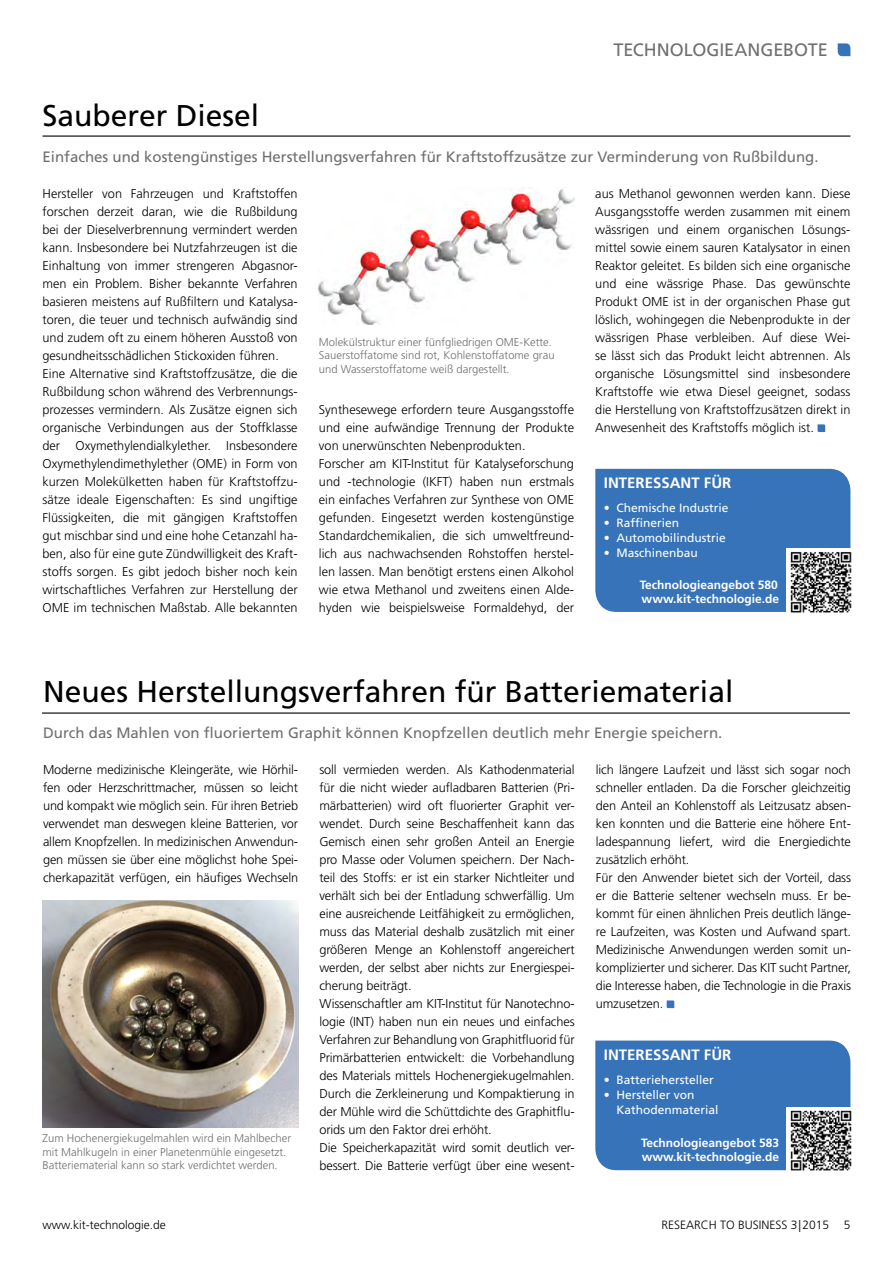
<style>
.page{position:relative;width:893px;height:1263px;background:#fff}
.page>*{position:absolute;margin:0;border:0;box-sizing:border-box;transform-origin:0 0}
.t1{font:30px "Frutiger LT Std";color:#000}
.t2{font:18px "Frutiger LT Std";color:#6f6f6e}
.t3{font:15px "Frutiger LT Std";color:#6f6f6e}
.t4{font:700 15px "Frutiger LT Std";color:#fff}
.t5{font:300 12.75px/18px "Frutiger LT Std";letter-spacing:-.01em;color:#000}
.t6{font:12px/15px "Frutiger LT Std";color:#fff}
.t7{font:700 12px/14.4px "Frutiger LT Std";color:#fff}
.t8{font:300 12px "Frutiger LT Std";color:#000}
.t9{font:300 11.25px/13.5px "Frutiger LT Std";color:#6f6f6e}
</style>
<div class="page">
<svg style="left:838px;top:43px;width:12px;height:13px"></svg>
<hr style="left:43px;top:136px;width:807px;height:1px;background:#000">
<div style="left:595px;top:469px;width:255px;height:143px;background:#3773b9"></div>
<img style="left:787px;top:548px;width:65px;height:65px">
<svg style="left:817px;top:424px;width:8px;height:8px"></svg>
<img style="left:319px;top:187px;width:255px;height:137px">
<hr style="left:42px;top:712px;width:808px;height:2px;background:#000">
<svg style="left:667px;top:1000px;width:7px;height:8px"></svg>
<div style="left:595px;top:1040px;width:255px;height:130px;background:#3773b9"></div>
<img style="left:787px;top:1107px;width:65px;height:64px">
<img style="left:43px;top:900px;width:255px;height:227px">
<h2 class="t2" style="left:613px;top:39px;width:216px">TECHNOLOGIEANGEBOTE</h2>
<h1 class="t1" style="left:43px;top:98px;width:218px">Sauberer Diesel</h1>
<p class="t3" style="left:43px;top:148px;width:777px">Einfaches und kostengünstiges Herstellungsverfahren für Kraftstoffzusätze zur Verminderung von Rußbildung.</p>
<p class="t5" style="left:43px;top:185px;width:257px">Hersteller von Fahrzeugen und Kraftstoffen forschen derzeit daran, wie die Rußbildung bei der Dieselverbrennung vermindert werden kann. Insbesondere bei Nutzfahrzeugen ist die Einhaltung von immer strengeren Abgasnor&shy;men ein Problem. Bisher bekannte Verfahren basieren meistens auf Rußfiltern und Katalysa&shy;toren, die teuer und technisch aufwändig sind und zudem oft zu einem höheren Ausstoß von gesundheitsschädlichen Stickoxiden führen.<br>Eine Alternative sind Kraftstoffzusätze, die die Rußbildung schon während des Verbrennungs&shy;prozesses vermindern. Als Zusätze eignen sich organische Verbindungen aus der Stoffklasse der Oxymethylendialkylether. Insbesondere Oxymethylendimethylether (OME) in Form von kurzen Molekülketten haben für Kraftstoffzu&shy;sätze ideale Eigenschaften: Es sind ungiftige Flüssigkeiten, die mit gängigen Kraftstoffen gut mischbar sind und eine hohe Cetanzahl ha&shy;ben, also für eine gute Zündwilligkeit des Kraft&shy;stoffs sorgen. Es gibt jedoch bisher noch kein wirtschaftliches Verfahren zur Herstellung der OME im technischen Maßstab. Alle bekannten</p>
<p class="t9" style="left:319px;top:335px;width:237px">Molekülstruktur einer fünfgliedrigen OME-Kette.<br>Sauerstoffatome sind rot, Kohlenstoffatome grau und Wasserstoffatome weiß dargestellt.</p>
<p class="t5" style="left:319px;top:401px;width:257px">Synthesewege erfordern teure Ausgangsstoffe und eine aufwändige Trennung der Produkte von unerwünschten Nebenprodukten.<br>Forscher am KIT-Institut für Katalyseforschung und -technologie (IKFT) haben nun erstmals ein einfaches Verfahren zur Synthese von OME gefunden. Eingesetzt werden kostengünstige Standardchemikalien, die sich umweltfreund&shy;lich aus nachwachsenden Rohstoffen herstel&shy;len lassen. Man benötigt erstens einen Alkohol wie etwa Methanol und zweitens einen Alde&shy;hyden wie beispielsweise Formaldehyd, der</p>
<p class="t5" style="left:595px;top:185px;width:257px;text-align:justify">aus Methanol gewonnen werden kann. Diese Ausgangsstoffe werden zusammen mit einem wässrigen und einem organischen Lösungs&shy;mittel sowie einem sauren Katalysator in einen Reaktor geleitet. Es bilden sich eine organische und eine wässrige Phase. Das gewünschte Produkt OME ist in der organischen Phase gut löslich, wohingegen die Nebenprodukte in der wässrigen Phase verbleiben. Auf diese Wei&shy;se lässt sich das Produkt leicht abtrennen. Als organische Lösungsmittel sind insbesondere Kraftstoffe wie etwa Diesel geeignet, sodass die Herstellung von Kraftstoffzusätzen direkt in Anwesenheit des Kraftstoffs möglich ist.</p>
<p class="t4" style="left:604px;top:474px;width:129px">INTERESSANT FÜR</p>
<p class="t6" style="left:604px;top:500px;width:126px">• Chemische Industrie</p>
<p class="t6" style="left:604px;top:515px;width:77px">• Raffinerien</p>
<p class="t6" style="left:604px;top:530px;width:124px">• Automobilindustrie</p>
<p class="t6" style="left:604px;top:545px;width:96px">• Maschinenbau</p>
<p class="t7" style="left:640px;top:578px;width:141px">Technologieangebot 580 www.kit-technologie.de</p>
<h1 class="t1" style="left:43px;top:674px;width:692px">Neues Herstellungsverfahren für Batteriematerial</h1>
<p class="t3" style="left:43px;top:724px;width:681px">Durch das Mahlen von fluoriertem Graphit können Knopfzellen deutlich mehr Energie speichern.</p>
<p class="t5" style="left:596px;top:761px;width:257px">lich längere Laufzeit und lässt sich sogar noch schneller entladen. Da die Forscher gleichzeitig den Anteil an Kohlenstoff als Leitzusatz absen&shy;ken konnten und die Batterie eine höhere Ent&shy;ladespannung liefert, wird die Energiedichte zusätzlich erhöht.<br>Für den Anwender bietet sich der Vorteil, dass er die Batterie seltener wechseln muss. Er be&shy;kommt für einen ähnlichen Preis deutlich länge&shy;re Laufzeiten, was Kosten und Aufwand spart.<br>Medizinische Anwendungen werden somit un&shy;komplizierter und sicherer. Das KIT sucht Partner, die Interesse haben, die Technologie in die Praxis umzusetzen.</p>
<p class="t4" style="left:604px;top:1046px;width:129px">INTERESSANT FÜR</p>
<p class="t6" style="left:604px;top:1073px;width:112px">• Batteriehersteller</p>
<p class="t6" style="left:617px;top:1088px;width:104px;text-indent:-13px">• Hersteller von<br>Kathodenmaterial</p>
<p class="t7" style="left:641px;top:1135px;width:140px">Technologieangebot 583 www.kit-technologie.de</p>
<p class="t5" style="left:43px;top:761px;width:257px;text-align:justify">Moderne medizinische Kleingeräte, wie Hörhil&shy;fen oder Herzschrittmacher, müssen so leicht und kompakt wie möglich sein. Für ihren Betrieb verwendet man deswegen kleine Batterien, vor allem Knopfzellen. In medizinischen Anwendun&shy;gen müssen sie über eine möglichst hohe Spei&shy;cherkapazität verfügen, ein häufiges Wechseln</p>
<p class="t5" style="left:319px;top:761px;width:257px">soll vermieden werden. Als Kathodenmaterial für die nicht wieder aufladbaren Batterien (Pri&shy;märbatterien) wird oft fluorierter Graphit ver&shy;wendet. Durch seine Beschaffenheit kann das Gemisch einen sehr großen Anteil an Energie pro Masse oder Volumen speichern. Der Nach&shy;teil des Stoffs: er ist ein starker Nichtleiter und verhält sich bei der Entladung schwerfällig. Um eine ausreichende Leitfähigkeit zu ermöglichen, muss das Material deshalb zusätzlich mit einer größeren Menge an Kohlenstoff angereichert werden, der selbst aber nichts zur Energiespei&shy;cherung beiträgt.<br>Wissenschaftler am KIT-Institut für Nanotechno&shy;logie (INT) haben nun ein neues und einfaches Verfahren zur Behandlung von Graphitfluorid für Primärbatterien entwickelt: die Vorbehandlung des Materials mittels Hochenergiekugelmahlen.<br>Durch die Zerkleinerung und Kompaktierung in der Mühle wird die Schüttdichte des Graphitflu&shy;orids um den Faktor drei erhöht.<br>Die Speicherkapazität wird somit deutlich ver&shy;bessert. Die Batterie verfügt über eine wesent-</p>
<p class="t9" style="left:43px;top:1132px;width:250px">Zum Hochenergiekugelmahlen wird ein Mahlbecher mit Mahlkugeln in einer Planetenmühle eingesetzt.<br>Batteriematerial kann so stark verdichtet werden.</p>
<p class="t8" style="left:43px;top:1218px;width:125px">www.kit-technologie.de</p>
<p class="t8" style="left:661px;top:1218px;width:191px">RESEARCH TO BUSINESS 3|2015 5</p>
</div>
